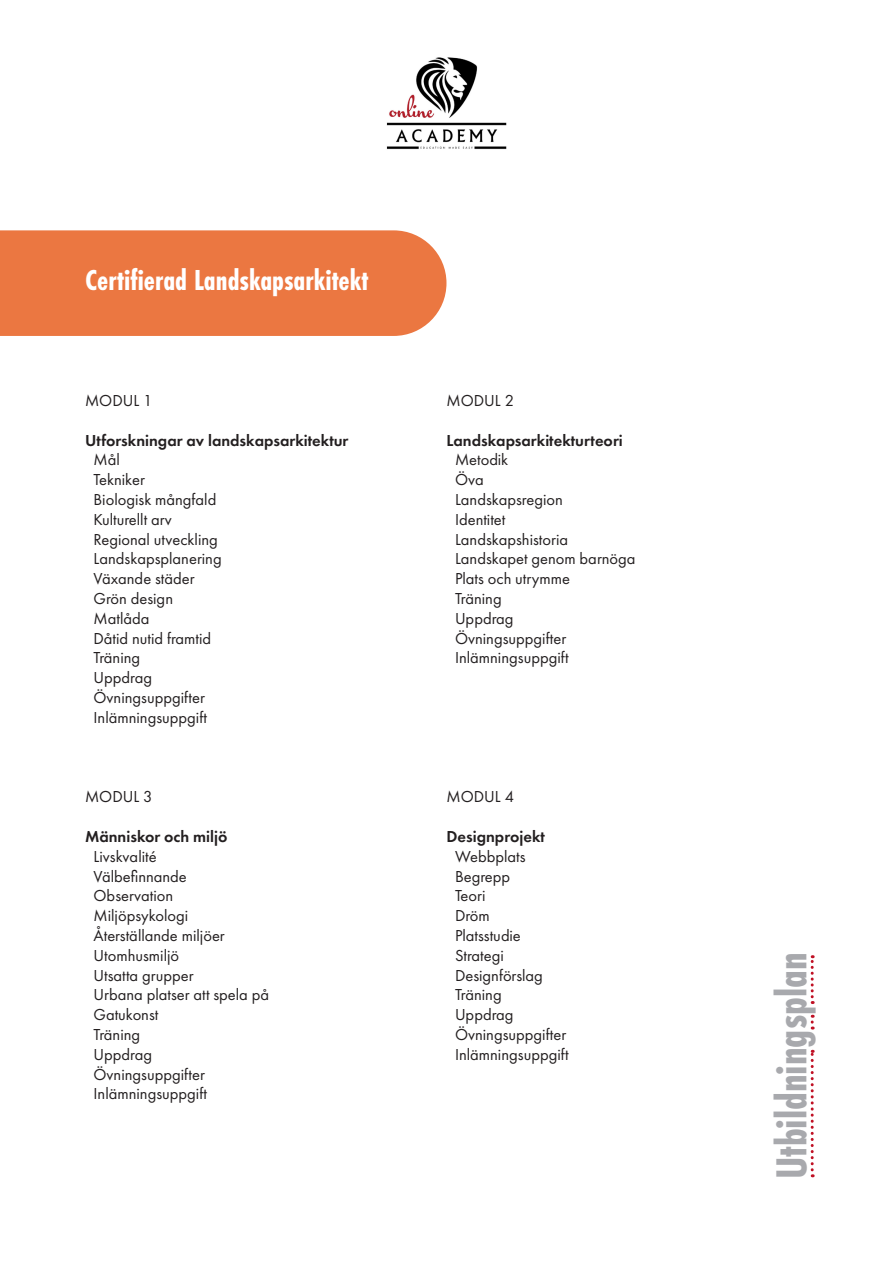
<style>
.page{position:relative;width:893px;height:1263px;background:#fff}
.page>*{position:absolute;margin:0;border:0;box-sizing:border-box;transform-origin:0 0}
.t1{font:700 45px "Futura PT Cond";color:#a8a9ad}
.t2{font:700 30px "Futura PT Cond";color:#fff}
.t3{font:16.5px "Futura PT";color:#231f20}
.t4{font:600 16.5px "Futura PT";color:#231f20}
</style>
<div class="page">
<div style="left:0;top:230px;width:446px;height:106px;background:#eb7741"></div>
<img style="left:386px;top:57px;width:121px;height:93px">
<svg style="left:811px;top:1050px;width:3px;height:127px"></svg>
<svg style="left:811px;top:955px;width:3px;height:49px"></svg>
<svg style="left:811px;top:1015px;width:3px;height:14px"></svg>
<p class="t2" style="left:85px;top:262px;width:285px">Certifierad Landskapsarkitekt</p>
<p class="t3" style="left:85px;top:391px;width:69px">MODUL 1</p>
<p class="t4" style="left:85px;top:430px;width:265px">Utforskningar av landskapsarkitektur</p>
<p class="t3" style="left:94px;top:450px;width:28px">Mål</p>
<p class="t3" style="left:94px;top:470px;width:53px">Tekniker</p>
<p class="t3" style="left:94px;top:490px;width:124px">Biologisk mångfald</p>
<p class="t3" style="left:94px;top:509px;width:80px">Kulturellt arv</p>
<p class="t3" style="left:94px;top:529px;width:126px">Regional utveckling</p>
<p class="t3" style="left:94px;top:549px;width:130px">Landskapsplanering</p>
<p class="t3" style="left:94px;top:569px;width:103px">Växande städer</p>
<p class="t3" style="left:94px;top:589px;width:81px">Grön design</p>
<p class="t3" style="left:94px;top:608px;width:57px">Matlåda</p>
<p class="t3" style="left:94px;top:628px;width:119px">Dåtid nutid framtid</p>
<p class="t3" style="left:94px;top:648px;width:48px">Träning</p>
<p class="t3" style="left:94px;top:668px;width:60px">Uppdrag</p>
<p class="t3" style="left:94px;top:688px;width:113px">Övningsuppgifter</p>
<p class="t3" style="left:94px;top:707px;width:115px">Inlämningsuppgift</p>
<p class="t3" style="left:85px;top:787px;width:69px">MODUL 3</p>
<p class="t4" style="left:85px;top:826px;width:144px">Människor och miljö</p>
<p class="t3" style="left:94px;top:846px;width:65px">Livskvalité</p>
<p class="t3" style="left:94px;top:866px;width:95px">Välbefinnande</p>
<p class="t3" style="left:94px;top:886px;width:81px">Observation</p>
<p class="t3" style="left:94px;top:906px;width:96px">Miljöpsykologi</p>
<p class="t3" style="left:94px;top:926px;width:133px">Återställande miljöer</p>
<p class="t3" style="left:94px;top:945px;width:87px">Utomhusmiljö</p>
<p class="t3" style="left:94px;top:965px;width:102px">Utsatta grupper</p>
<p class="t3" style="left:94px;top:985px;width:177px">Urbana platser att spela på</p>
<p class="t3" style="left:94px;top:1005px;width:66px">Gatukonst</p>
<p class="t3" style="left:94px;top:1025px;width:48px">Träning</p>
<p class="t3" style="left:94px;top:1044px;width:60px">Uppdrag</p>
<p class="t3" style="left:94px;top:1064px;width:113px">Övningsuppgifter</p>
<p class="t3" style="left:94px;top:1084px;width:115px">Inlämningsuppgift</p>
<p class="t3" style="left:446px;top:391px;width:69px">MODUL 2</p>
<p class="t4" style="left:446px;top:430px;width:178px">Landskapsarkitekturteori</p>
<p class="t3" style="left:455px;top:450px;width:55px">Metodik</p>
<p class="t3" style="left:455px;top:470px;width:30px">Öva</p>
<p class="t3" style="left:455px;top:490px;width:109px">Landskapsregion</p>
<p class="t3" style="left:455px;top:509px;width:52px">Identitet</p>
<p class="t3" style="left:455px;top:529px;width:115px">Landskapshistoria</p>
<p class="t3" style="left:455px;top:549px;width:182px">Landskapet genom barnöga</p>
<p class="t3" style="left:455px;top:569px;width:117px">Plats och utrymme</p>
<p class="t3" style="left:455px;top:589px;width:48px">Träning</p>
<p class="t3" style="left:455px;top:608px;width:60px">Uppdrag</p>
<p class="t3" style="left:455px;top:628px;width:113px">Övningsuppgifter</p>
<p class="t3" style="left:455px;top:648px;width:115px">Inlämningsuppgift</p>
<p class="t3" style="left:446px;top:787px;width:69px">MODUL 4</p>
<p class="t4" style="left:446px;top:826px;width:100px">Designprojekt</p>
<p class="t3" style="left:455px;top:846px;width:72px">Webbplats</p>
<p class="t3" style="left:455px;top:866px;width:57px">Begrepp</p>
<p class="t3" style="left:455px;top:886px;width:32px">Teori</p>
<p class="t3" style="left:455px;top:906px;width:36px">Dröm</p>
<p class="t3" style="left:455px;top:926px;width:67px">Platsstudie</p>
<p class="t3" style="left:455px;top:945px;width:50px">Strategi</p>
<p class="t3" style="left:455px;top:965px;width:89px">Designförslag</p>
<p class="t3" style="left:455px;top:985px;width:48px">Träning</p>
<p class="t3" style="left:455px;top:1005px;width:60px">Uppdrag</p>
<p class="t3" style="left:455px;top:1025px;width:113px">Övningsuppgifter</p>
<p class="t3" style="left:455px;top:1044px;width:115px">Inlämningsuppgift</p>
<p class="t1" style="left:765px;top:1179px;width:228px;rotate:-90deg">Utbildningsplan</p>
</div>
